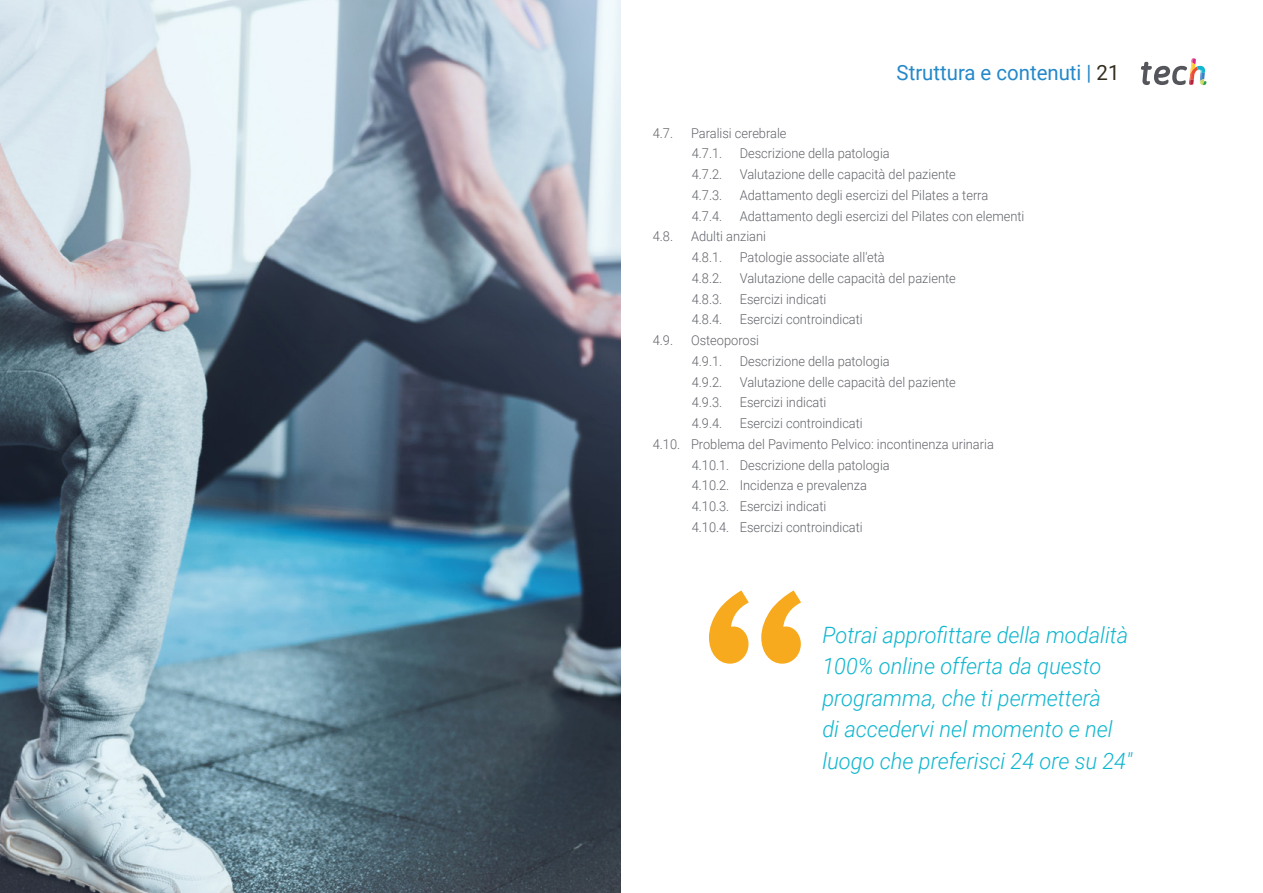
<style>
.page{position:relative;width:1263px;height:893px;background:#fff}
.page>*{position:absolute;margin:0;border:0;box-sizing:border-box;transform-origin:0 0}
.t1{font:italic 300 22.5px/31.5px "Roboto";color:#0fb6cf}
.t2{font:21px "Roboto";color:#2488c9}
.t3{font:300 13.5px/20.7px "Roboto";color:#61646a;scale:.95 1}
.s1{color:#312e20}
</style>
<div class="page">
<svg style="left:1141px;top:58px;width:65px;height:28px"></svg>
<svg style="left:709px;top:590px;width:92px;height:74px"></svg>
<img style="left:0;top:0;width:621px;height:893px">
<h2 class="t2" style="left:897px;top:57px;width:224px">Struttura e contenuti | <span class="s1">21</span></h2>
<p class="t3" style="left:653px;top:122px;width:23px">4.7.</p>
<p class="t3" style="left:691px;top:122px;width:102px">Paralisi cerebrale<br>4.7.1.</p>
<p class="t3" style="left:740px;top:143px;width:159px">Descrizione della patologia</p>
<p class="t3" style="left:692px;top:164px;width:34px">4.7.2.</p>
<p class="t3" style="left:740px;top:164px;width:229px">Valutazione delle capacità del paziente</p>
<p class="t3" style="left:692px;top:184px;width:34px">4.7.3.</p>
<p class="t3" style="left:740px;top:184px;width:263px">Adattamento degli esercizi del Pilates a terra</p>
<p class="t3" style="left:692px;top:205px;width:34px">4.7.4.</p>
<p class="t3" style="left:740px;top:205px;width:301px">Adattamento degli esercizi del Pilates con elementi</p>
<p class="t3" style="left:653px;top:226px;width:23px">4.8.</p>
<p class="t3" style="left:691px;top:226px;width:80px">Adulti anziani<br>4.8.1.</p>
<p class="t3" style="left:740px;top:247px;width:154px">Patologie associate all'età</p>
<p class="t3" style="left:692px;top:267px;width:34px">4.8.2.</p>
<p class="t3" style="left:740px;top:267px;width:229px">Valutazione delle capacità del paziente</p>
<p class="t3" style="left:692px;top:288px;width:34px">4.8.3.</p>
<p class="t3" style="left:740px;top:288px;width:93px">Esercizi indicati</p>
<p class="t3" style="left:692px;top:309px;width:34px">4.8.4.</p>
<p class="t3" style="left:740px;top:309px;width:131px">Esercizi controindicati</p>
<p class="t3" style="left:653px;top:330px;width:23px">4.9.</p>
<p class="t3" style="left:691px;top:330px;width:73px">Osteoporosi<br>4.9.1.</p>
<p class="t3" style="left:740px;top:350px;width:159px">Descrizione della patologia</p>
<p class="t3" style="left:692px;top:371px;width:34px">4.9.2.</p>
<p class="t3" style="left:740px;top:371px;width:229px">Valutazione delle capacità del paziente</p>
<p class="t3" style="left:692px;top:392px;width:34px">4.9.3.</p>
<p class="t3" style="left:740px;top:392px;width:93px">Esercizi indicati</p>
<p class="t3" style="left:692px;top:413px;width:34px">4.9.4.</p>
<p class="t3" style="left:740px;top:413px;width:131px">Esercizi controindicati</p>
<p class="t3" style="left:653px;top:433px;width:361px">4.10. Problema del Pavimento Pelvico: incontinenza urinaria</p>
<p class="t3" style="left:692px;top:454px;width:210px">4.10.1. Descrizione della patologia</p>
<p class="t3" style="left:692px;top:475px;width:186px">4.10.2. Incidenza e prevalenza</p>
<p class="t3" style="left:692px;top:496px;width:143px">4.10.3. Esercizi indicati</p>
<p class="t3" style="left:692px;top:516px;width:182px">4.10.4. Esercizi controindicati</p>
<h1 class="t1" style="left:822px;top:618px;width:311px">Potrai approfittare della modalità<br>100% online offerta da questo programma, che ti permetterà<br>di accedervi nel momento e nel luogo che preferisci 24 ore su 24"</h1>
</div>
